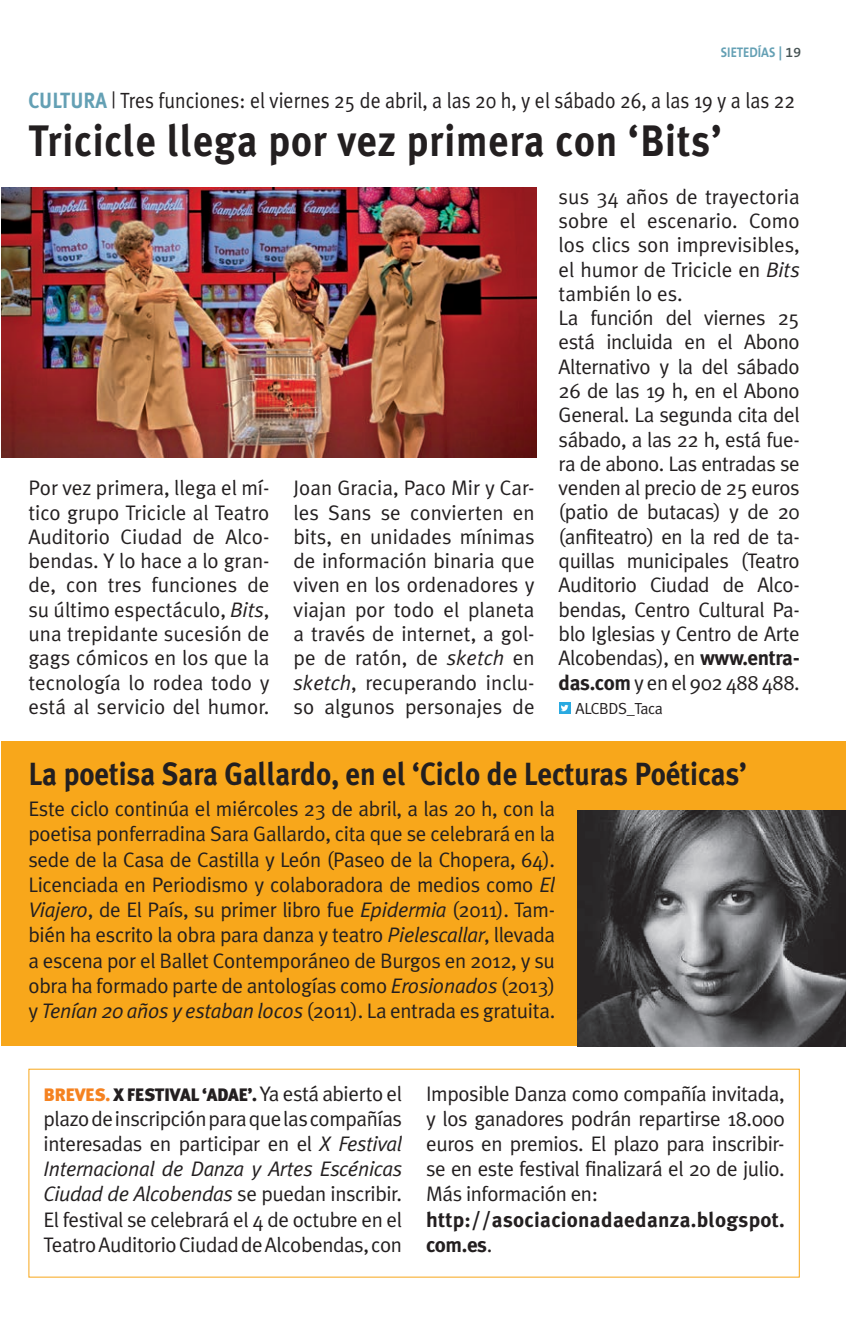
<style>
.page{position:relative;width:846px;height:1323px;background:#fff}
.page>*{position:absolute;margin:0;border:0;box-sizing:border-box;transform-origin:0 0}
.t1{font:700 44px "Meta Plus";letter-spacing:.025em;color:#231f20;scale:.9 1}
.t2{font:700 32px "Meta Plus";color:#231f20;scale:.9 1}
.t3{font:22px "Meta Plus Normal";color:#231f20;scale:.9 1}
.t4{font:21px/24.2px "Meta Plus Normal";letter-spacing:-.02em;color:#231f20;text-align:justify}
.t5{font:700 21px/25.2px "Meta Plus";letter-spacing:.015em;color:#231f20}
.t6{font:900 18px "Meta Plus";letter-spacing:-.02em;color:#231f20}
.t7{font:16px "Meta Plus Normal";letter-spacing:-.025em;color:#231f20}
.t8{font:700 14px "The Sans B7";color:#64a0b4;scale:.9 1}
.s1{font-family:"The Sans B6";font-weight:600;color:#475354}
.s2{font-family:"Meta Plus";font-weight:700;color:#64a0b4}
.s3{font-style:italic}
.s4{font-family:"Meta Plus";font-weight:700}
.s5{color:#f58220}
.s6{font-family:"Meta Plus Normal";font-weight:400;font-size:21px}
.s7{font-family:"Meta Plus Normal";font-weight:400}
</style>
<div class="page">
<div style="left:558px;top:702px;width:12px;height:12px;background:#2aaae1"></div>
<svg style="left:561px;top:704px;width:7px;height:7px"></svg>
<img style="left:1px;top:188px;width:535px;height:270px">
<div style="left:1px;top:741px;width:845px;height:304px;background:#f8a71b"></div>
<img style="left:578px;top:810px;width:268px;height:235px">
<p class="t8" style="left:720px;top:45px;width:91px">SIETEDÍAS | <span class="s1">19</span></p>
<p class="t3" style="left:28px;top:88px;width:853px"><span class="s2">CULTURA</span> | Tres funciones: el viernes 25 de abril, a las 20 h, y el sábado 26, a las 19 y a las 22</p>
<h1 class="t1" style="left:28px;top:115px;width:771px">Tricicle llega por vez primera con ‘Bits’</h1>
<p class="t4" style="left:28px;top:475px;width:243px">Por vez primera, llega el mí&shy;tico grupo Tricicle al Teatro Auditorio Ciudad de Alco&shy;bendas. Y lo hace a lo gran&shy;de, con tres funciones de su último espectáculo, <span class="s3">Bits</span>, una trepidante sucesión de gags cómicos en los que la tecnología lo rodea todo y está al servicio del humor.</p>
<p class="t4" style="left:293px;top:475px;width:243px">Joan Gracia, Paco Mir y Car&shy;les Sans se convierten en bits, en unidades mínimas de información binaria que viven en los ordenadores y viajan por todo el planeta a través de internet, a gol&shy;pe de ratón, de <span class="s3">sketch</span> en <span class="s3">sketch</span>, recuperando inclu&shy;so algunos personajes de</p>
<p class="t4" style="left:558px;top:184px;width:243px;text-align:left">sus 34 años de trayectoria sobre el escenario. Como los clics son imprevisibles, el humor de Tricicle en <span class="s3">Bits </span>también lo es.<br>La función del viernes 25 está incluida en el Abono<br>Alternativo y la del sábado<br>26 de las 19 h, en el Abono<br>General. La segunda cita del sábado, a las 22 h, está fue&shy;ra de abono. Las entradas se venden al precio de 25 euros (patio de butacas) y de 20 (anfiteatro) en la red de ta&shy;quillas municipales (Teatro<br>Auditorio Ciudad de Alco&shy;bendas, Centro Cultural Pa&shy;blo Iglesias y Centro de Arte<br>Alcobendas), en <span class="s4">www.entra&shy;das.com</span> y en el 902 488 488.</p>
<p class="t7" style="left:575px;top:699px;width:89px">ALCBDS_Taca</p>
<h2 class="t2" style="left:28px;top:755px;width:800px">La poetisa Sara Gallardo, en el ‘Ciclo de Lecturas Poéticas’</h2>
<p class="t4" style="left:28px;top:796px;width:529px;line-height:25.2px">Este ciclo continúa el miércoles 23 de abril, a las 20 h, con la poetisa ponferradina Sara Gallardo, cita que se celebrará en la sede de la Casa de Castilla y León (Paseo de la Chopera, 64).<br>Licenciada en Periodismo y colaboradora de medios como <span class="s3">El Viajero</span>, de El País, su primer libro fue <span class="s3">Epidermia</span> (2011). Tam&shy;bién ha escrito la obra para danza y teatro <span class="s3">Pielescallar</span>, llevada a escena por el Ballet Contemporáneo de Burgos en 2012, y su obra ha formado parte de antologías como <span class="s3">Erosionados</span> (2013) y <span class="s3">Tenían 20 años y estaban locos</span> (2011). La entrada es gratuita.</p>
<p class="t6" style="left:44px;top:1083px;width:360px"><span class="s5">BREVES.</span> X FESTIVAL ‘ADAE’. <span class="s6">Ya está abierto el</span></p>
<p class="t4" style="left:44px;top:1105px;width:360px;line-height:25.2px">plazo de inscripción para que las compañías interesadas en participar en el <span class="s3">X Festival Internacional de Danza y Artes Escénicas Ciudad de Alcobendas</span> se puedan inscribir.<br>El festival se celebrará el 4 de octubre en el Teatro Auditorio Ciudad de Alcobendas, con</p>
<p class="t4" style="left:426px;top:1080px;width:360px;line-height:25.2px">Imposible Danza como compañía invitada, y los ganadores podrán repartirse 18.000 euros en premios. El plazo para inscribir&shy;se en este festival finalizará el 20 de julio.<br>Más información en:</p>
<p class="t5" style="left:426px;top:1206px;width:360px">http://asociacionadaedanza.blogspot. com.es<span class="s7">.</span></p>
</div>
